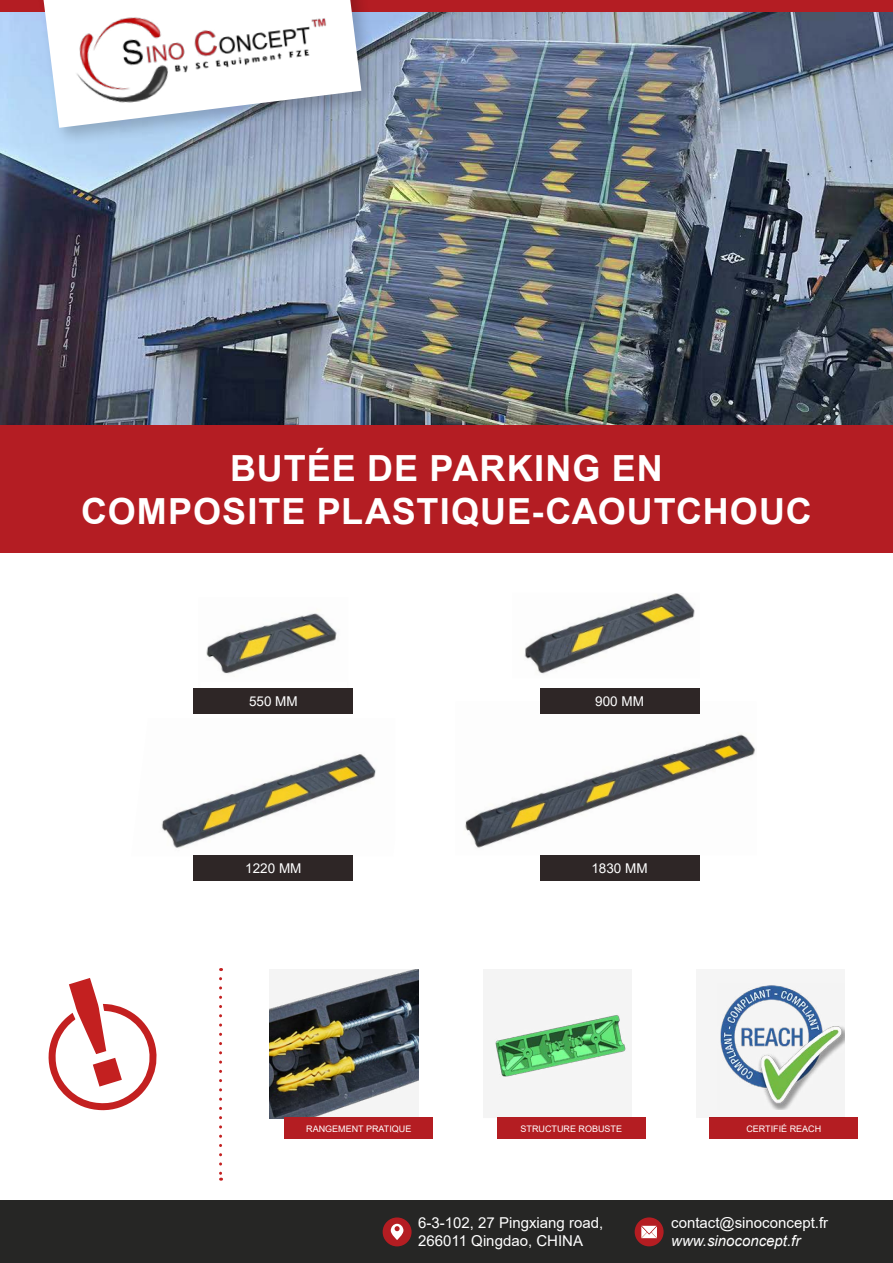
<style>
.page{position:relative;width:893px;height:1263px;background:#fff}
.page>*{position:absolute;margin:0;border:0;box-sizing:border-box;transform-origin:0 0}
.t1{font:700 36px/43.2px "Arial";letter-spacing:.03em;color:#fff;text-align:center}
.t2{font:15px/18px "Arial";color:#fff}
.t3{font:italic 15px "Arial";color:#fff}
.t4{font:13.5px "Arial";color:#fff}
.t5{font:9px "Arial";color:#fff}
</style>
<div class="page">
<img style="left:483px;top:969px;width:149px;height:149px">
<img style="left:0;top:12px;width:893px;height:413px">
<div style="left:0;top:0;width:893px;height:12px;background:#b41d23"></div>
<div style="left:31px;top:0;width:349px;height:147px;background:#000;opacity:.2"></div>
<svg style="left:44px;top:0;width:317px;height:128px"></svg>
<div style="left:0;top:425px;width:893px;height:128px;background:#b41d23"></div>
<img style="left:67px;top:0;width:270px;height:117px">
<img style="left:206px;top:613px;width:131px;height:61px">
<img style="left:524px;top:593px;width:171px;height:81px">
<img style="left:161px;top:754px;width:215px;height:94px">
<img style="left:465px;top:734px;width:290px;height:114px">
<div style="left:193px;top:688px;width:160px;height:26px;background:#2e2626"></div>
<div style="left:540px;top:688px;width:160px;height:26px;background:#2e2626"></div>
<div style="left:193px;top:855px;width:160px;height:26px;background:#2e2626"></div>
<div style="left:540px;top:855px;width:159px;height:26px;background:#2e2626"></div>
<img style="left:269px;top:969px;width:149px;height:149px">
<div style="left:0;top:1200px;width:893px;height:63px;background:#262625"></div>
<div style="left:383px;top:1217px;width:29px;height:29px;background:#b41d22;border-radius:50%"></div>
<svg style="left:391px;top:1224px;width:12px;height:16px"></svg>
<div style="left:635px;top:1217px;width:29px;height:29px;background:#b41d22;border-radius:50%"></div>
<svg style="left:641px;top:1225px;width:16px;height:14px"></svg>
<svg style="left:219px;top:979px;width:3px;height:202px"></svg>
<div style="left:284px;top:1118px;width:149px;height:21px;background:#b41d22"></div>
<div style="left:497px;top:1118px;width:149px;height:21px;background:#b41d22"></div>
<div style="left:709px;top:1118px;width:149px;height:21px;background:#b41d22"></div>
<svg style="left:48px;top:978px;width:109px;height:132px"></svg>
<div style="left:696px;top:969px;width:148px;height:149px;background:#f5f5f5"></div>
<img style="left:720px;top:985px;width:124px;height:124px">
<h1 class="t1" style="left:81px;top:447px;width:732px">BUTÉE DE PARKING EN<br>COMPOSITE PLASTIQUE-CAOUTCHOUC</h1>
<p class="t4" style="left:249px;top:692px;width:50px">550 MM</p>
<p class="t4" style="left:595px;top:692px;width:50px">900 MM</p>
<p class="t4" style="left:245px;top:859px;width:58px">1220 MM</p>
<p class="t4" style="left:591px;top:859px;width:58px">1830 MM</p>
<p class="t5" style="left:306px;top:1122px;width:107px">RANGEMENT PRATIQUE</p>
<p class="t5" style="left:521px;top:1122px;width:103px">STRUCTURE ROBUSTE</p>
<p class="t5" style="left:746px;top:1122px;width:76px">CERTIFIÉ REACH</p>
<p class="t2" style="left:418px;top:1213px;width:187px">6-3-102, 27 Pingxiang road,<br>266011 Qingdao, CHINA</p>
<p class="t2" style="left:671px;top:1213px;width:158px">contact@sinoconcept.fr</p>
<p class="t3" style="left:671px;top:1231px;width:131px">www.sinoconcept.fr</p>
</div>
